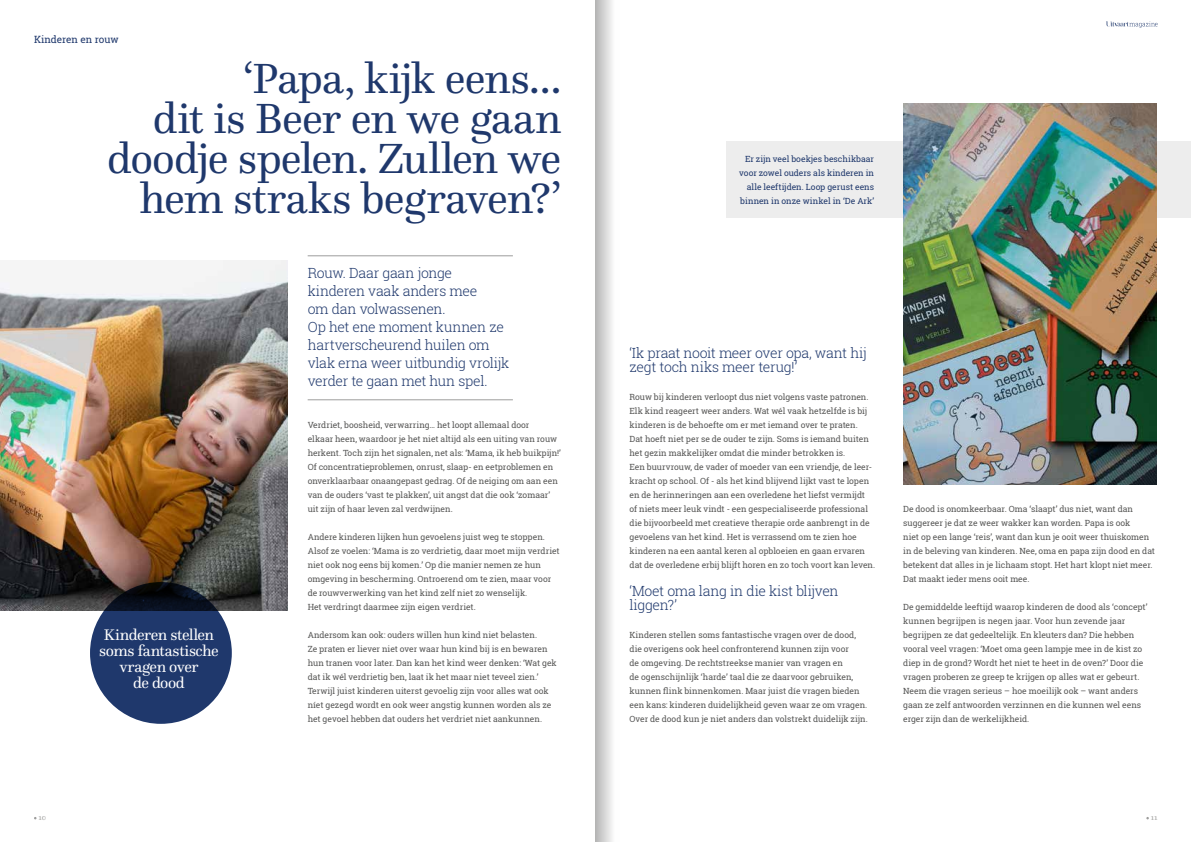
<style>
.page{position:relative;width:1191px;height:842px;background:#fff}
.page>*{position:absolute;margin:0;border:0;box-sizing:border-box;transform-origin:0 0}
.t1{font:44px/40px "Questa";letter-spacing:-.02em;color:#1f386c;text-align:right}
.t2{font:15.9px/15.9px "Questa";letter-spacing:-.025em;color:#fff;text-align:center}
.t3{font:300 14px/18px "Roboto Slab";letter-spacing:-.02em;color:#1f386c}
.t4{font:10px "Roboto Slab";color:#1f386c}
.t5{font:8.5px/14px "Roboto Slab";color:#575756}
.t6{font:8.5px/14px "Roboto Slab";color:#1f386c;text-align:right}
.t7{font:8px "Questa";color:#9d9d9c}
</style>
<div class="page">
<svg style="left:1106px;top:21px;width:51px;height:7px"></svg>
<div style="left:727px;top:142px;width:464px;height:76px;background:#ededed"></div>
<hr style="left:308px;top:256px;width:205px;height:1px;background:#9d9d9c">
<hr style="left:308px;top:400px;width:205px;height:1px;background:#9d9d9c">
<img style="left:0;top:260px;width:288px;height:350px">
<img style="left:903px;top:104px;width:254px;height:380px">
<svg style="left:90px;top:582px;width:142px;height:142px;background:#1c3260"></svg>
<svg style="left:595px;top:0;width:17px;height:842px;background:#d2d2d2"></svg>
<p class="t4" style="left:34px;top:33px;width:86px">Kinderen en rouw</p>
<h1 class="t1" style="left:107px;top:58px;width:456px">‘Papa, kijk eens…<br>dit is Beer en we gaan doodje spelen. Zullen we hem straks begraven?’</h1>
<h2 class="t2" style="left:99px;top:627px;width:121px">Kinderen stellen soms fantastische vragen over<br>de dood</h2>
<h3 class="t3" style="left:308px;top:264px;width:203px">Rouw. Daar gaan jonge kinderen vaak anders mee<br>om dan volwassenen.<br>Op het ene moment kunnen ze hartverscheurend huilen om vlak erna weer uitbundig vrolijk verder te gaan met hun spel.</h3>
<p class="t5" style="left:308px;top:418px;width:255px">Verdriet, boosheid, verwarring… het loopt allemaal door<br>elkaar heen, waardoor je het niet altijd als een uiting van rouw herkent. Toch zijn het signalen, net als: ‘Mama, ik heb buikpijn!’ Of concentratieproblemen, onrust, slaap- en eetproblemen en onverklaarbaar onaangepast gedrag. Of de neiging om aan een van de ouders ‘vast te plakken’, uit angst dat die ook ‘zomaar’ uit zijn of haar leven zal verdwijnen.</p>
<p class="t5" style="left:308px;top:530px;width:253px">Andere kinderen lijken hun gevoelens juist weg te stoppen.<br>Alsof ze voelen: ‘Mama is zo verdrietig, daar moet mijn verdriet niet ook nog eens bij komen.’ Op die manier nemen ze hun omgeving in bescherming. Ontroerend om te zien, maar voor de rouwverwerking van het kind zelf niet zo wenselijk.<br>Het verdringt daarmee zijn eigen verdriet.</p>
<p class="t5" style="left:308px;top:628px;width:251px">Andersom kan ook: ouders willen hun kind niet belasten.<br>Ze praten er liever niet over waar hun kind bij is en bewaren hun tranen voor later. Dan kan het kind weer denken: ‘Wat gek dat ik wél verdrietig ben, laat ik het maar niet teveel zien.’ Terwijl juist kinderen uiterst gevoelig zijn voor alles wat ook níet gezegd wordt en ook weer angstig kunnen worden als ze het gevoel hebben dat ouders het verdriet niet aankunnen.</p>
<p class="t6" style="left:739px;top:152px;width:136px">Er zijn veel boekjes beschikbaar voor zowel ouders als kinderen in alle leeftijden. Loop gerust eens binnen in onze winkel in ‘De Ark’</p>
<h3 class="t3" style="left:629px;top:346px;width:238px;line-height:14px">‘Ik praat nooit meer over opa, want hij zegt toch niks meer terug!’</h3>
<p class="t5" style="left:629px;top:390px;width:247px">Rouw bij kinderen verloopt dus niet volgens vaste patronen.<br>Elk kind reageert weer anders. Wat wél vaak hetzelfde is bij kinderen is de behoefte om er met iemand over te praten.<br>Dat hoeft niet per se de ouder te zijn. Soms is iemand buiten het gezin makkelijker omdat die minder betrokken is.<br>Een buurvrouw, de vader of moeder van een vriendje, de leer&shy;kracht op school. Of - als het kind blijvend lijkt vast te lopen en de herinneringen aan een overledene het liefst vermijdt<br>of niets meer leuk vindt - een gespecialiseerde professional die bijvoorbeeld met creatieve therapie orde aanbrengt in de gevoelens van het kind. Het is verrassend om te zien hoe kinderen na een aantal keren al opbloeien en gaan ervaren dat de overledene erbij blijft horen en zo toch voort kan leven.</p>
<h3 class="t3" style="left:629px;top:584px;width:211px;line-height:14px">‘Moet oma lang in die kist blijven liggen?’</h3>
<p class="t5" style="left:629px;top:628px;width:240px">Kinderen stellen soms fantastische vragen over de dood, die overigens ook heel confronterend kunnen zijn voor<br>de omgeving. De rechtstreekse manier van vragen en<br>de ogenschijnlijk ‘harde’ taal die ze daarvoor gebruiken, kunnen flink binnenkomen. Maar juist díe vragen bieden een kans: kinderen duidelijkheid geven waar ze om vragen.<br>Over de dood kun je niet anders dan volstrekt duidelijk zijn.</p>
<p class="t5" style="left:903px;top:502px;width:253px">De dood is onomkeerbaar. Oma ‘slaapt’ dus niet, want dan suggereer je dat ze weer wakker kan worden. Papa is ook<br>niet op een lange ‘reis’, want dan kun je ooit weer thuiskomen in de beleving van kinderen. Nee, oma en papa zijn dood en dat betekent dat alles in je lichaam stopt. Het hart klopt niet meer.<br>Dat maakt ieder mens ooit mee.</p>
<p class="t5" style="left:903px;top:600px;width:246px">De gemiddelde leeftijd waarop kinderen de dood als ‘concept’ kunnen begrijpen is negen jaar. Voor hun zevende jaar begrijpen ze dat gedeeltelijk. En kleuters dan? Die hebben vooral veel vragen: ‘Moet oma geen lampje mee in de kist zo diep in de grond? Wordt het niet te heet in de oven?’ Door die vragen proberen ze greep te krijgen op alles wat er gebeurt.<br>Neem die vragen serieus – hoe moeilijk ook – want anders gaan ze zelf antwoorden verzinnen en die kunnen wel eens erger zijn dan de werkelijkheid.</p>
<p class="t7" style="left:38px;top:812px;width:9px">10</p>
<p class="t7" style="left:1150px;top:812px;width:8px">11</p>
</div>
